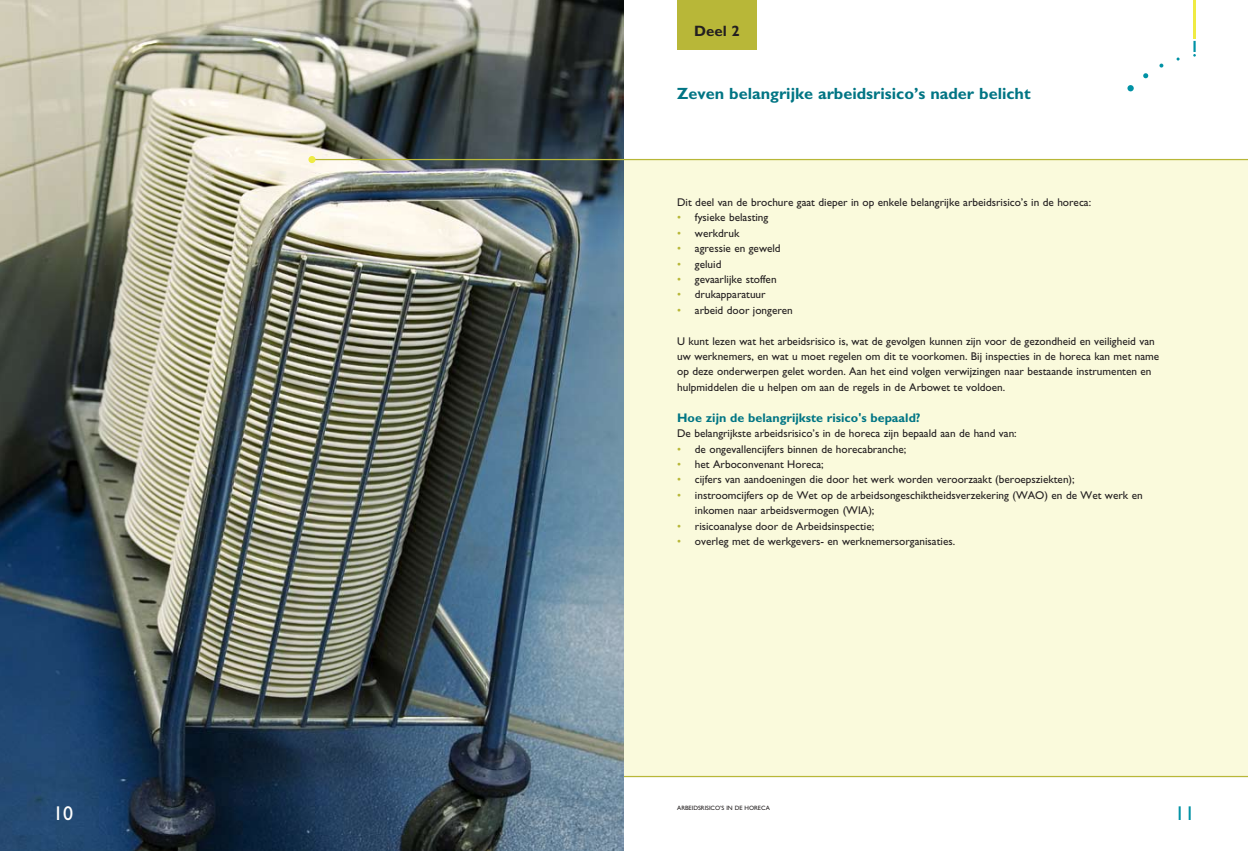
<style>
.page{position:relative;width:1248px;height:851px;background:#fff}
.page>*{position:absolute;margin:0;border:0;box-sizing:border-box;transform-origin:0 0}
.t1{font:20px "Gill Sans";color:#fff}
.t2{font:20px "Gill Sans";color:#0092a5}
.t3{font:700 16.25px "Gill Sans";color:#007584}
.t4{font:700 15px "Gill Sans";color:#231f20}
.t5{font:700 12.5px "Gill Sans";color:#007584}
.t6{font:11.25px/15.4px "Gill Sans";color:#231f20}
.t7{font:6.25px "Gill Sans";color:#231f20}
.s1{color:#b8b738}
</style>
<div class="page">
<div style="left:624px;top:159px;width:623px;height:617px;background:#fafadc"></div>
<img style="left:0;top:0;width:624px;height:850px">
<svg style="left:1193px;top:41px;width:2px;height:16px"></svg>
<svg style="left:1127px;top:85px;width:6px;height:6px"></svg>
<svg style="left:1143px;top:73px;width:5px;height:5px"></svg>
<svg style="left:1159px;top:64px;width:4px;height:4px"></svg>
<hr style="left:1193px;top:0;width:2px;height:39px;background:#efeb43">
<hr style="left:624px;top:775px;width:623px;height:2px;background:#b8b738">
<hr style="left:312px;top:159px;width:935px;height:1px;background:#b8b738">
<div style="left:308px;top:156px;width:7px;height:7px;background:#efeb43;border-radius:50%"></div>
<div style="left:677px;top:0;width:79px;height:50px;background:#b8b738"></div>
<h3 class="t4" style="left:694px;top:22px;width:47px">Deel 2</h3>
<h2 class="t3" style="left:677px;top:84px;width:355px">Zeven belangrijke arbeidsrisico’s nader belicht</h2>
<p class="t6" style="left:677px;top:194px;width:415px">Dit deel van de brochure gaat dieper in op enkele belangrijke arbeidsrisico’s in de horeca:</p>
<p class="t6" style="left:677px;top:210px;width:93px"><span class="s1">•</span> fysieke belasting</p>
<p class="t6" style="left:677px;top:225px;width:64px"><span class="s1">•</span> werkdruk</p>
<p class="t6" style="left:677px;top:240px;width:105px"><span class="s1">•</span> agressie en geweld</p>
<p class="t6" style="left:677px;top:256px;width:46px"><span class="s1">•</span> geluid</p>
<p class="t6" style="left:677px;top:271px;width:101px"><span class="s1">•</span> gevaarlijke stoffen</p>
<p class="t6" style="left:677px;top:287px;width:90px"><span class="s1">•</span> drukapparatuur</p>
<p class="t6" style="left:677px;top:302px;width:117px"><span class="s1">•</span> arbeid door jongeren</p>
<p class="t6" style="left:677px;top:333px;width:483px">U kunt lezen wat het arbeidsrisico is, wat de gevolgen kunnen zijn voor de gezondheid en veiligheid van uw werknemers, en wat u moet regelen om dit te voorkomen. Bij inspecties in de horeca kan met name op deze onderwerpen gelet worden. Aan het eind volgen verwijzingen naar bestaande instrumenten en hulpmiddelen die u helpen om aan de regels in de Arbowet te voldoen.</p>
<p class="t5" style="left:677px;top:410px;width:245px">Hoe zijn de belangrijkste risico's bepaald?</p>
<p class="t6" style="left:677px;top:425px;width:341px">De belangrijkste arbeidsrisico’s in de horeca zijn bepaald aan de hand van:</p>
<p class="t6" style="left:677px;top:441px;width:230px"><span class="s1">•</span> de ongevallencijfers binnen de horecabranche;</p>
<p class="t6" style="left:677px;top:456px;width:148px"><span class="s1">•</span> het Arboconvenant Horeca;</p>
<p class="t6" style="left:677px;top:472px;width:399px"><span class="s1">•</span> cijfers van aandoeningen die door het werk worden veroorzaakt (beroepsziekten);</p>
<p class="t6" style="left:694px;top:487px;width:449px;text-indent:-18px"><span class="s1">•</span> instroomcijfers op de Wet op de arbeidsongeschiktheidsverzekering (WAO) en de Wet werk en inkomen naar arbeidsvermogen (WIA);</p>
<p class="t6" style="left:677px;top:518px;width:198px"><span class="s1">•</span> risicoanalyse door de Arbeidsinspectie;</p>
<p class="t6" style="left:677px;top:533px;width:279px"><span class="s1">•</span> overleg met de werkgevers- en werknemersorganisaties.</p>
<p class="t7" style="left:677px;top:803px;width:93px">Arbeidsrisico’s in de horeca</p>
<h1 class="t1" style="left:53px;top:802px;width:21px">10</h1>
<h1 class="t2" style="left:1174px;top:802px;width:21px">11</h1>
</div>
